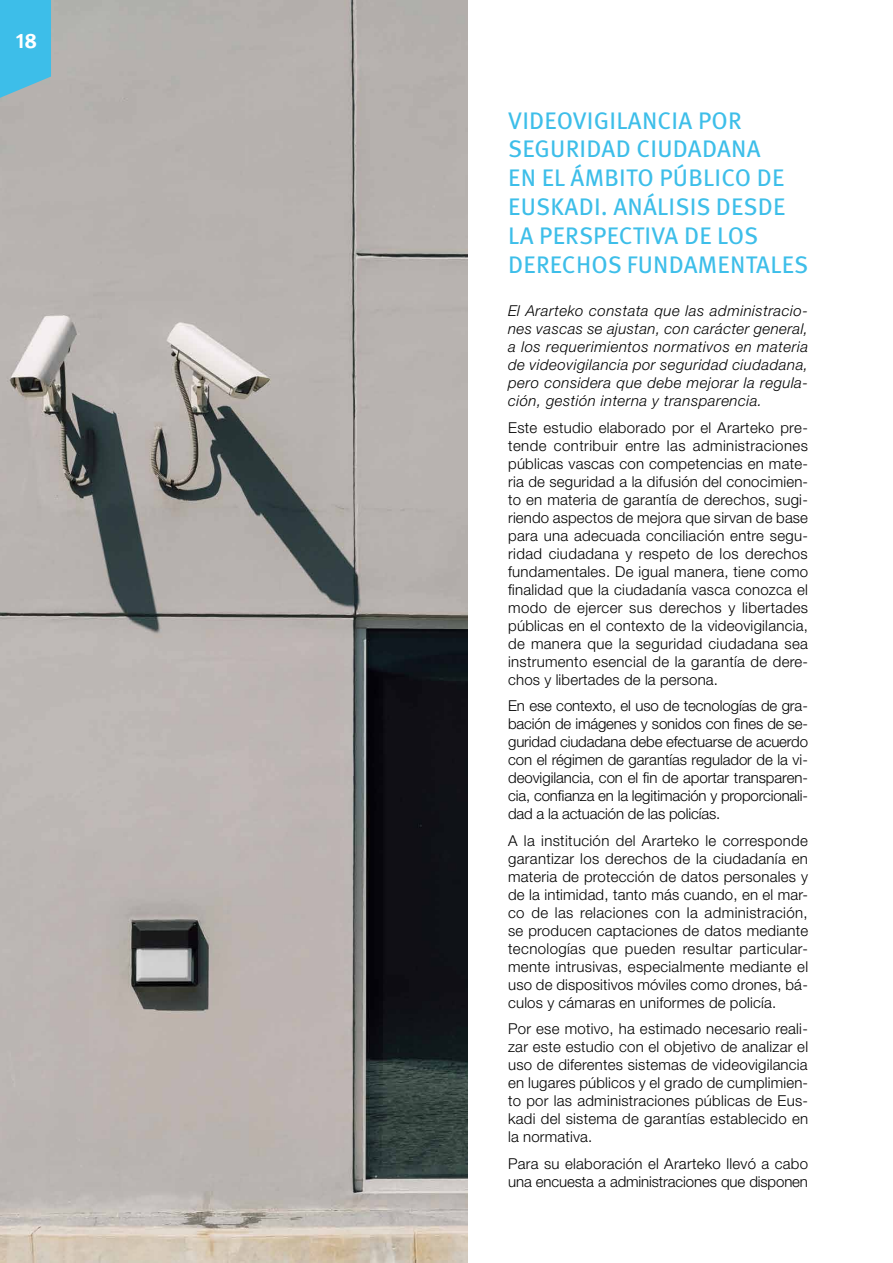
<style>
.page{position:relative;width:893px;height:1263px;background:#fff}
.page>*{position:absolute;margin:0;border:0;box-sizing:border-box;transform-origin:0 0}
._02_LADILLA_02{font:24px/28.8px "Meta Pro";letter-spacing:.01em;color:#3dbee9}
.t1{font:700 21px "Meta Pro";color:#fff}
._00_TEXTO_GENERAL{font:300 15px/18px "Helvetica Neue LT Std";letter-spacing:.01em;color:#000;text-align:justify}
._00_TEXTO_GENERAL-2{font:italic 300 15px/18px "Helvetica Neue LT Std";letter-spacing:.03em;color:#000;text-align:justify}
._00_TEXTO_GENERAL-3{font:300 15px/18px "Helvetica Neue LT Std";letter-spacing:-.01em;color:#000}
</style>
<div class="page">
<img style="left:0;top:0;width:468px;height:1263px">
<svg style="left:0;top:0;width:51px;height:107px;background:#53bbde"></svg>
<h2 class="t1" style="left:16px;top:24px;width:23px">18</h2>
<p class="_02_LADILLA_02" style="left:508px;top:104px;width:301px">VIDEOVIGILANCIA POR<br>SEGURIDAD CIUDADANA<br>EN EL ÁMBITO PÚBLICO DE<br>EUSKADI. ANÁLISIS DESDE<br>LA PERSPECTIVA DE LOS<br>DERECHOS FUNDAMENTALES</p>
<p class="_00_TEXTO_GENERAL-2" style="left:508px;top:302px;width:301px">El Ararteko constata que las administracio&shy;nes vascas se ajustan, con carácter general, a los requerimientos normativos en materia de videovigilancia por seguridad ciudadana, pero considera que debe mejorar la regula&shy;ción, gestión interna y transparencia.</p>
<p class="_00_TEXTO_GENERAL" style="left:508px;top:418px;width:301px">Este estudio elaborado por el Ararteko pre&shy;tende contribuir entre las administraciones públicas vascas con competencias en mate&shy;ria de seguridad a la difusión del conocimien&shy;to en materia de garantía de derechos, sugi&shy;riendo aspectos de mejora que sirvan de base para una adecuada conciliación entre segu&shy;ridad ciudadana y respeto de los derechos fundamentales. De igual manera, tiene como finalidad que la ciudadanía vasca conozca el modo de ejercer sus derechos y libertades públicas en el contexto de la videovigilancia, de manera que la seguridad ciudadana sea instrumento esencial de la garantía de dere&shy;chos y libertades de la persona.</p>
<p class="_00_TEXTO_GENERAL" style="left:508px;top:697px;width:301px">En ese contexto, el uso de tecnologías de gra&shy;bación de imágenes y sonidos con fines de se&shy;guridad ciudadana debe efectuarse de acuerdo con el régimen de garantías regulador de la vi&shy;deovigilancia, con el fin de aportar transparen&shy;cia, confianza en la legitimación y proporcionali&shy;dad a la actuación de las policías.</p>
<p class="_00_TEXTO_GENERAL" style="left:508px;top:831px;width:301px">A la institución del Ararteko le corresponde garantizar los derechos de la ciudadanía en materia de protección de datos personales y de la intimidad, tanto más cuando, en el mar&shy;co de las relaciones con la administración, se producen captaciones de datos mediante tecnologías que pueden resultar particular&shy;mente intrusivas, especialmente mediante el uso de dispositivos móviles como drones, bá&shy;culos y cámaras en uniformes de policía.</p>
<p class="_00_TEXTO_GENERAL" style="left:508px;top:1020px;width:301px">Por ese motivo, ha estimado necesario reali&shy;zar este estudio con el objetivo de analizar el uso de diferentes sistemas de videovigilancia en lugares públicos y el grado de cumplimien&shy;to por las administraciones públicas de Eus&shy;kadi del sistema de garantías establecido en la normativa.</p>
<p class="_00_TEXTO_GENERAL-3" style="left:508px;top:1154px;width:301px">Para su elaboración el Ararteko llevó a cabo una encuesta a administraciones que disponen</p>
</div>
